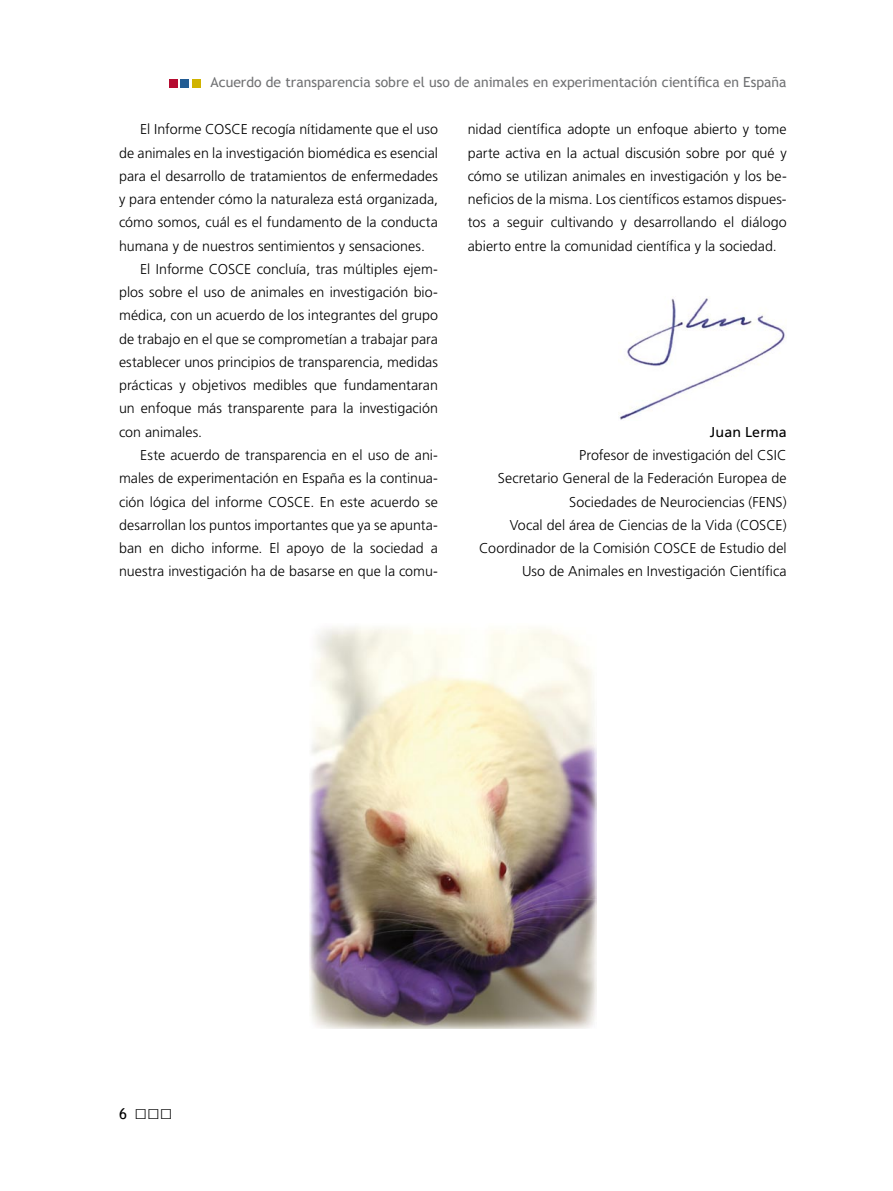
<style>
.page{position:relative;width:893px;height:1191px;background:#fff}
.page>*{position:absolute;margin:0;border:0;box-sizing:border-box;transform-origin:0 0}
.t1{font:21px "Trebuchet MS";color:#000}
.t2{font:300 14.25px/23.2px "Frutiger";color:#000;text-align:justify}
.t3{font:14.25px "Frutiger";letter-spacing:.005em;color:#000}
.t4{font:13.95px "Trebuchet MS";color:#707173}
.s1{font-size:15px}
</style>
<div class="page">
<div style="left:181px;top:79px;width:8px;height:8px;background:#225c93"></div>
<div style="left:169px;top:79px;width:9px;height:8px;background:#b60c31"></div>
<div style="left:192px;top:79px;width:8px;height:8px;background:#d0b300"></div>
<img style="left:619px;top:298px;width:166px;height:122px">
<img style="left:310px;top:626px;width:286px;height:402px">
<p class="t4" style="left:211px;top:74px;width:577px">Acuerdo de transparencia sobre el uso de animales en experimentación científica en España</p>
<p class="t2" style="left:140px;top:118px;width:299px">El Informe COSCE recogía nítidamente que el uso</p>
<p class="t2" style="left:119px;top:141px;width:320px">de animales en la investigación biomédica es esencial</p>
<p class="t2" style="left:119px;top:164px;width:320px">para el desarrollo de tratamientos de enfermedades</p>
<p class="t2" style="left:119px;top:188px;width:320px">y para entender cómo la naturaleza está organizada,</p>
<p class="t2" style="left:119px;top:211px;width:320px">cómo somos, cuál es el fundamento de la conducta</p>
<p class="t2" style="left:119px;top:234px;width:307px">humana y de nuestros sentimientos y sensaciones.</p>
<p class="t2" style="left:140px;top:257px;width:299px">El Informe COSCE concluía, tras múltiples ejem-</p>
<p class="t2" style="left:119px;top:281px;width:320px">plos sobre el uso de animales en investigación bio-</p>
<p class="t2" style="left:119px;top:304px;width:320px">médica, con un acuerdo de los integrantes del grupo</p>
<p class="t2" style="left:119px;top:327px;width:320px">de trabajo en el que se comprometían a trabajar para</p>
<p class="t2" style="left:119px;top:350px;width:320px">establecer unos principios de transparencia, medidas</p>
<p class="t2" style="left:119px;top:374px;width:320px">prácticas y objetivos medibles que fundamentaran</p>
<p class="t2" style="left:119px;top:397px;width:320px">un enfoque más transparente para la investigación</p>
<p class="t2" style="left:119px;top:420px;width:85px">con animales.</p>
<p class="t2" style="left:140px;top:443px;width:299px">Este acuerdo de transparencia en el uso de ani-</p>
<p class="t2" style="left:119px;top:467px;width:320px">males de experimentación en España es la continua-</p>
<p class="t2" style="left:119px;top:490px;width:320px">ción lógica del informe COSCE. En este acuerdo se</p>
<p class="t2" style="left:119px;top:513px;width:320px">desarrollan los puntos importantes que ya se apunta-</p>
<p class="t2" style="left:119px;top:536px;width:320px">ban en dicho informe. El apoyo de la sociedad a</p>
<p class="t2" style="left:119px;top:560px;width:320px">nuestra investigación ha de basarse en que la comu-</p>
<p class="t2" style="left:468px;top:118px;width:320px">nidad científica adopte un enfoque abierto y tome parte activa en la actual discusión sobre por qué y cómo se utilizan animales en investigación y los be&shy;neficios de la misma. Los científicos estamos dispues&shy;tos a seguir cultivando y desarrollando el diálogo abierto entre la comunidad científica y la sociedad.</p>
<p class="t3" style="left:710px;top:423px;width:78px">Juan Lerma</p>
<p class="t2" style="left:479px;top:443px;width:309px;text-align:right">Profesor de investigación del CSIC<br>Secretario General de la Federación Europea de Sociedades de Neurociencias (FENS)<br>Vocal del área de Ciencias de la Vida (COSCE)<br>Coordinador de la Comisión COSCE de Estudio del Uso de Animales en Investigación Científica</p>
<h1 class="t1" style="left:119px;top:1098px;width:55px"><span class="s1">6</span> □□□</h1>
</div>
